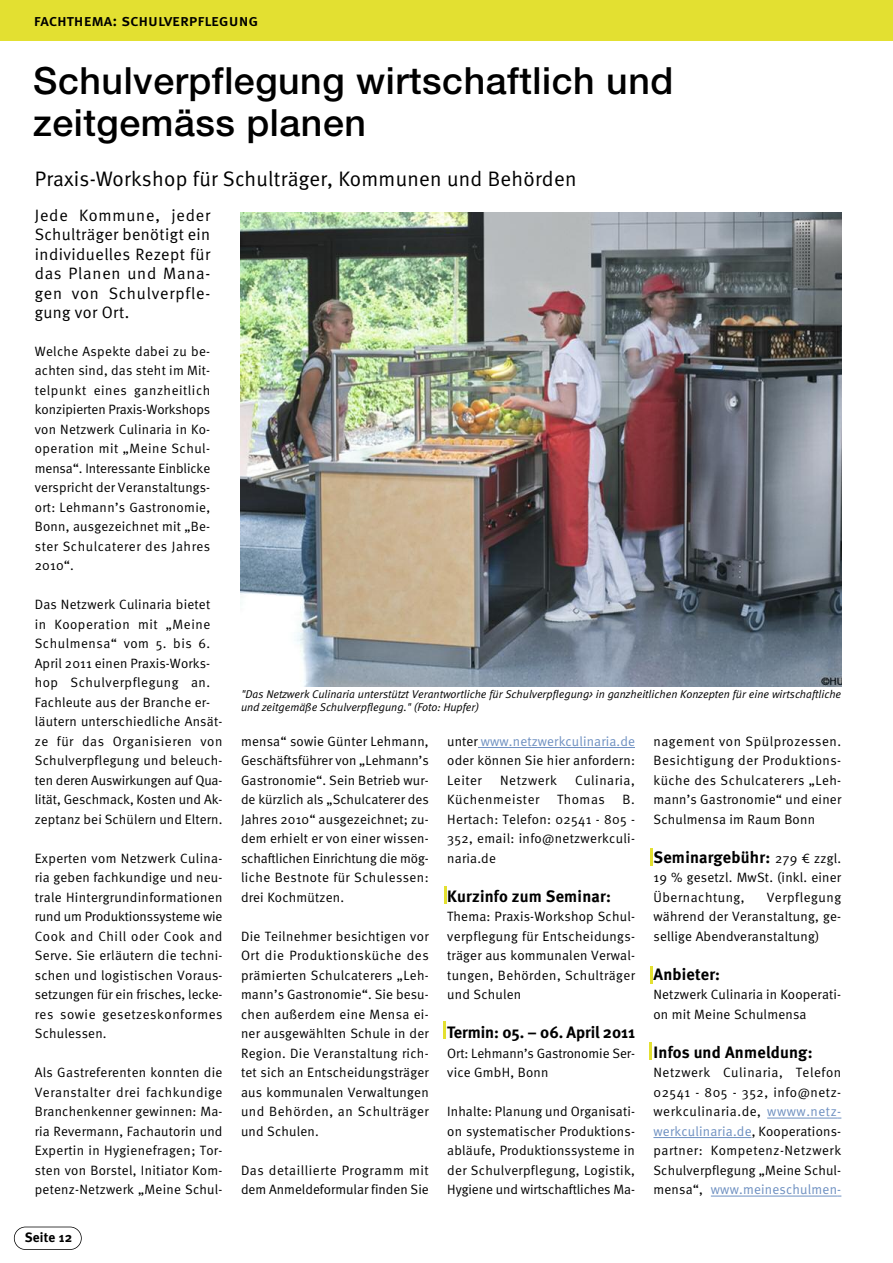
<style>
.page{position:relative;width:893px;height:1263px;background:#fff}
.page>*{position:absolute;margin:0;border:0;box-sizing:border-box;transform-origin:0 0}
.t1{font:500 37.5px/42px "Helvetica Neue";letter-spacing:.015em;color:#000}
.t2{font:21px "Meta Normal";letter-spacing:.015em;color:#000}
.t3{font:16.5px/19.5px "Meta Normal";letter-spacing:.045em;color:#000;text-align:justify}
.t4{font:700 16.5px "Meta";letter-spacing:.015em;color:#000}
.t5{font:16.5px "Meta Medium Caps";letter-spacing:-.005em;color:#000}
.t6{font:700 16.5px "Meta";letter-spacing:-.005em;color:#000}
.t7{font:13.5px/19.5px "Meta Normal";letter-spacing:.015em;color:#000;text-align:justify}
.t8{font:13.5px/19.5px "Meta Normal";letter-spacing:-.005em;color:#000}
.t9{font:13.5px "Meta Normal";letter-spacing:.04em;color:#000}
.t10{font:700 13.5px "Meta";letter-spacing:.015em;color:#000}
.t11{font:italic 11.25px/13.5px "Meta Normal";color:#000}
.s1{color:#6e90c1}
.s2{font-family:"Meta Normal";font-weight:400;font-size:13.5px}
</style>
<div class="page">
<div style="left:0;top:0;width:893px;height:41px;background:#e3e031"></div>
<div style="left:14px;top:1226px;width:68px;height:24px;border:2px solid #000;border-radius:12px"></div>
<hr style="left:767px;top:1118px;width:70px;height:1px;background:#6e90c1">
<hr style="left:653px;top:1137px;width:98px;height:1px;background:#6e90c1">
<hr style="left:711px;top:1196px;width:126px;height:1px;background:#6e90c1">
<img style="left:240px;top:213px;width:602px;height:474px">
<hr style="left:478px;top:747px;width:157px;height:1px;background:#6e90c1">
<svg style="left:444px;top:886px;width:2px;height:17px"></svg>
<hr style="left:443px;top:1022px;width:3px;height:17px;background:#e3e031">
<svg style="left:650px;top:966px;width:2px;height:17px"></svg>
<hr style="left:650px;top:848px;width:3px;height:17px;background:#e3e031">
<svg style="left:650px;top:1042px;width:2px;height:17px"></svg>
<p class="t5" style="left:34px;top:14px;width:226px">fachthema: schulverpflegung</p>
<h1 class="t1" style="left:33px;top:63px;width:642px">Schulverpflegung wirtschaftlich und zeitgemäss planen</h1>
<h2 class="t2" style="left:35px;top:171px;width:543px">Praxis-Workshop für Schulträger, Kommunen und Behörden</h2>
<p class="t3" style="left:35px;top:207px;width:177px">Jede Kommune, jeder Schulträger benötigt ein individuelles Rezept für das Planen und Mana&shy;gen von Schulverpfle&shy;gung vor Ort.</p>
<p class="t7" style="left:35px;top:342px;width:177px">Welche Aspekte dabei zu be&shy;achten sind, das steht im Mit&shy;telpunkt eines ganzheitlich konzipierten Praxis-Workshops von Netzwerk Culinaria in Ko&shy;operation mit „Meine Schul&shy;mensa“. Interessante Einblicke verspricht der Veranstaltungs&shy;ort: Lehmann’s Gastronomie, Bonn, ausgezeichnet mit „Be&shy;ster Schulcaterer des Jahres 2010“.</p>
<p class="t7" style="left:35px;top:596px;width:189px;text-align:left">Das Netzwerk Culinaria bietet in Kooperation mit „Meine<br>Schulmensa“ vom 5. bis 6.<br>April 2011 einen Praxis-Works&shy;hop Schulverpflegung an.<br>Fachleute aus der Branche er&shy;läutern unterschiedliche Ansät&shy;ze für das Organisieren von<br>Schulverpflegung und beleuch&shy;ten deren Auswirkungen auf Qua&shy;lität, Geschmack, Kosten und Ak&shy;zeptanz bei Schülern und Eltern.</p>
<p class="t7" style="left:35px;top:849px;width:189px">Experten vom Netzwerk Culina&shy;ria geben fachkundige und neu&shy;trale Hintergrundinformationen rund um Produktionssysteme wie Cook and Chill oder Cook and Serve. Sie erläutern die techni&shy;schen und logistischen Voraus&shy;setzungen für ein frisches, lecke&shy;res sowie gesetzeskonformes Schulessen.</p>
<p class="t7" style="left:35px;top:1064px;width:189px">Als Gastreferenten konnten die Veranstalter drei fachkundige Branchenkenner gewinnen: Ma&shy;ria Revermann, Fachautorin und Expertin in Hygienefragen; Tor&shy;sten von Borstel, Initiator Kom&shy;petenz-Netzwerk „Meine Schul-</p>
<p class="t11" style="left:241px;top:688px;width:602px">"Das Netzwerk Culinaria unterstützt Verantwortliche für Schulverpflegung&gt; in ganzheitlichen Konzepten für eine wirtschaftliche und zeitgemäße Schulverpflegung." (Foto: Hupfer)</p>
<p class="t7" style="left:447px;top:732px;width:189px">unter <span class="s1">www.netzwerkculinaria.de </span>oder können Sie hier anfordern:<br>Leiter</p>
<p class="t7" style="left:241px;top:732px;width:189px">mensa“ sowie Günter Lehmann, Geschäftsführer von „Lehmann’s Gastronomie“. Sein Betrieb wur&shy;de kürzlich als „Schulcaterer des Jahres 2010“ ausgezeichnet; zu&shy;dem erhielt er von einer wissen&shy;schaftlichen Einrichtung die mög&shy;liche Bestnote für Schulessen: drei Kochmützen.</p>
<p class="t7" style="left:241px;top:927px;width:189px">Die Teilnehmer besichtigen vor Ort die Produktionsküche des prämierten Schulcaterers „Leh&shy;mann’s Gastronomie“. Sie besu&shy;chen außerdem eine Mensa ei&shy;ner ausgewählten Schule in der Region. Die Veranstaltung rich&shy;tet sich an Entscheidungsträger aus kommunalen Verwaltungen und Behörden, an Schulträger und Schulen.</p>
<p class="t7" style="left:241px;top:1161px;width:189px">Das detaillierte Programm mit dem Anmeldeformular finden Sie</p>
<p class="t7" style="left:653px;top:732px;width:189px">nagement von Spülprozessen.<br>Besichtigung der Produktions&shy;küche des Schulcaterers „Leh&shy;mann’s Gastronomie“ und einer Schulmensa im Raum Bonn</p>
<p class="t4" style="left:653px;top:847px;width:189px">Seminargebühr: <span class="s2">279 € zzgl.</span></p>
<p class="t7" style="left:653px;top:869px;width:189px">19 % gesetzl. MwSt. (inkl. einer<br>Übernachtung,</p>
<p class="t9" style="left:500px;top:775px;width:58px">Netzwerk</p>
<p class="t9" style="left:575px;top:775px;width:61px">Culinaria,</p>
<p class="t9" style="left:447px;top:795px;width:94px">Küchenmeister</p>
<p class="t7" style="left:557px;top:791px;width:49px">Thomas</p>
<p class="t7" style="left:447px;top:791px;width:189px;text-indent:175px">B.<br>Hertach: Telefon: 02541 - 805 - 352, email: info@netzwerkculi&shy;naria.de</p>
<p class="t4" style="left:447px;top:886px;width:165px">Kurzinfo zum Seminar:</p>
<p class="t7" style="left:447px;top:908px;width:189px">Thema: Praxis-Workshop Schul&shy;verpflegung für Entscheidungs&shy;träger aus kommunalen Verwal&shy;tungen, Behörden, Schulträger und Schulen</p>
<p class="t6" style="left:447px;top:1022px;width:189px">Termin: 05. – 06. April 2011</p>
<p class="t8" style="left:447px;top:1044px;width:189px">Ort: Lehmann’s Gastronomie Ser&shy;vice GmbH, Bonn</p>
<p class="t7" style="left:447px;top:1103px;width:189px">Inhalte: Planung und Organisati&shy;on systematischer Produktions&shy;abläufe, Produktionssysteme in der Schulverpflegung, Logistik, Hygiene und wirtschaftliches Ma-</p>
<p class="t7" style="left:653px;top:888px;width:189px;text-indent:113px">Verpflegung während der Veranstaltung, ge&shy;sellige Abendveranstaltung)</p>
<p class="t4" style="left:653px;top:964px;width:68px">Anbieter:</p>
<p class="t7" style="left:653px;top:986px;width:189px">Netzwerk Culinaria in Kooperati&shy;on mit Meine Schulmensa</p>
<p class="t4" style="left:653px;top:1042px;width:161px">Infos und Anmeldung:</p>
<p class="t7" style="left:653px;top:1064px;width:189px">Netzwerk Culinaria, Telefon 02541 - 805 - 352, info@netz&shy;werkculinaria.de, <span class="s1">wwww.netz&shy;werkculinaria.de</span>, Kooperations&shy;partner: Kompetenz-Netzwerk Schulverpflegung „Meine Schul&shy;mensa“, <span class="s1">www.meineschulmen-</span></p>
<p class="t10" style="left:25px;top:1229px;width:49px">Seite 12</p>
</div>
